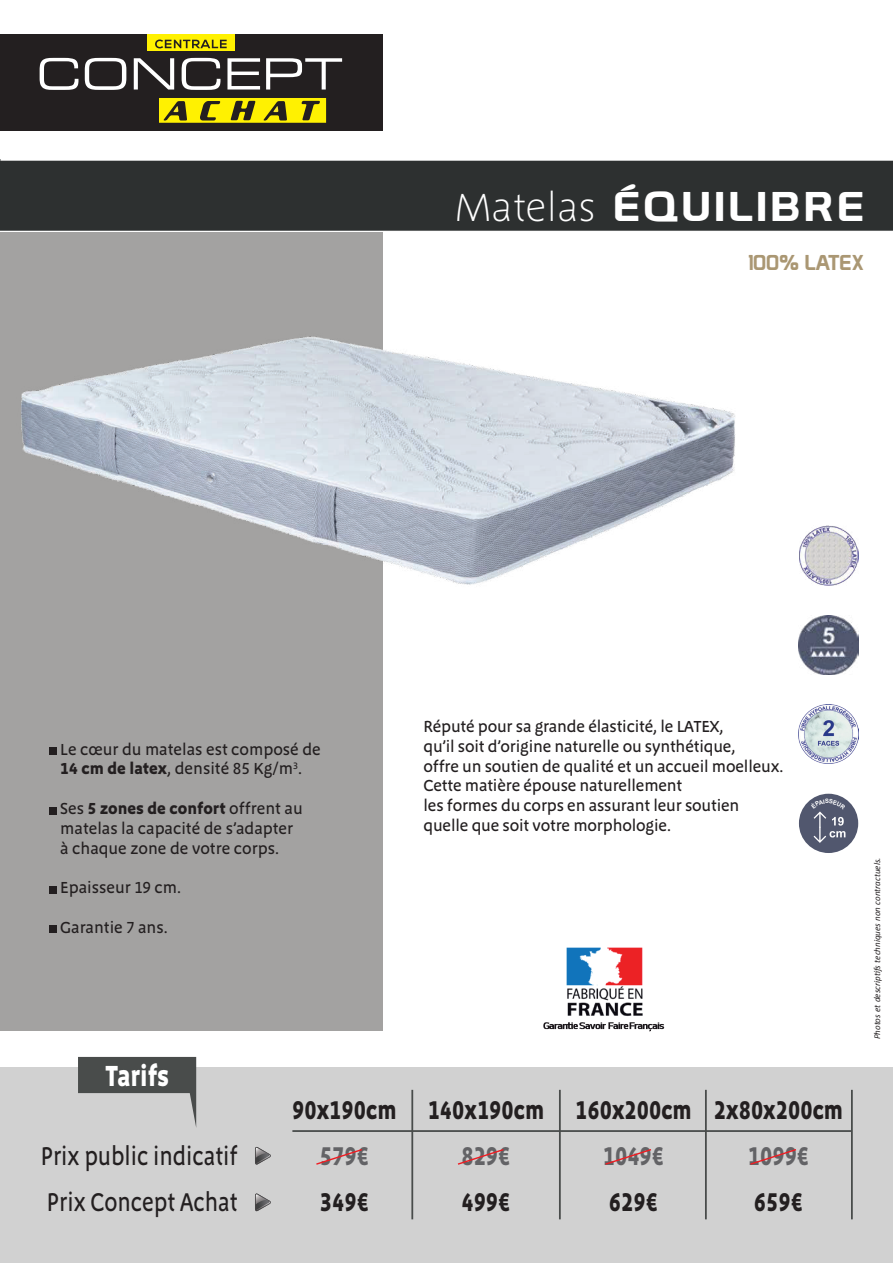
<style>
.page{position:relative;width:893px;height:1263px;background:#fff}
.page>*{position:absolute;margin:0;border:0;box-sizing:border-box;transform-origin:0 0}
.t1{font:40.5px "Prototype";letter-spacing:.08em;color:#fff;scale:1.15 1}
.t2{font:700 30px "Megano TF";color:#fff;scale:.84 1}
.t3{font:700 26.55px "Megano TF";color:#231f20;scale:.84 1}
.t4{font:500 26.55px/46.3px "Megano LF";color:#231f20;scale:.85 1}
.t5{font:700 26.55px "Megano TF";color:#636366;scale:.84 1}
.t6{font:21px "Prototype";color:#aa9773}
.t7{font:500 16.5px/19.8px "Megano";letter-spacing:-.01em;color:#231f20}
.t8{font:500 16.5px/19.8px "Megano LF";color:#231f20}
.t9{font:italic 9px "Calibri";color:#231f20}
.s1{font-family:"Megano LF";font-weight:300}
.s2{font-weight:700}
</style>
<div class="page">
<div style="left:0;top:35px;width:382px;height:96px;background:#231f20"></div>
<svg style="left:40px;top:58px;width:38px;height:32px"></svg>
<svg style="left:85px;top:58px;width:41px;height:32px"></svg>
<svg style="left:134px;top:58px;width:40px;height:32px"></svg>
<svg style="left:182px;top:58px;width:38px;height:32px"></svg>
<svg style="left:227px;top:58px;width:33px;height:32px"></svg>
<svg style="left:266px;top:58px;width:76px;height:32px"></svg>
<svg style="left:159px;top:98px;width:167px;height:25px"></svg>
<div style="left:147px;top:35px;width:87px;height:16px;background:#fff101"></div>
<svg style="left:155px;top:40px;width:72px;height:8px"></svg>
<div style="left:0;top:231px;width:383px;height:799px;background:#a3a2a1"></div>
<div style="left:0;top:159px;width:893px;height:72px;background:#2d3030"></div>
<img style="left:566px;top:947px;width:77px;height:69px">
<img style="left:544px;top:1022px;width:36px;height:8px">
<img style="left:580px;top:1022px;width:49px;height:8px">
<img style="left:629px;top:1022px;width:36px;height:10px">
<hr style="left:0;top:231px;width:893px;height:1px;background:#fff">
<div style="left:0;top:155px;width:893px;height:6px;background:#fff"></div>
<img style="left:799px;top:616px;width:59px;height:59px">
<div style="left:50px;top:747px;width:7px;height:8px;background:#231f20"></div>
<div style="left:50px;top:807px;width:7px;height:7px;background:#231f20"></div>
<div style="left:50px;top:886px;width:7px;height:7px;background:#231f20"></div>
<div style="left:50px;top:926px;width:7px;height:7px;background:#231f20"></div>
<img style="left:21px;top:336px;width:715px;height:249px">
<img style="left:799px;top:705px;width:59px;height:59px">
<div style="left:799px;top:794px;width:59px;height:59px;background:#51576e;border-radius:50%"></div>
<img style="left:799px;top:526px;width:60px;height:60px">
<div style="left:0;top:1067px;width:893px;height:196px;background:#d1d1d1"></div>
<svg style="left:78px;top:1057px;width:118px;height:69px"></svg>
<svg style="left:255px;top:1193px;width:16px;height:18px"></svg>
<svg style="left:255px;top:1147px;width:16px;height:17px"></svg>
<svg style="left:316px;top:1149px;width:46px;height:16px"></svg>
<svg style="left:457px;top:1149px;width:47px;height:16px"></svg>
<svg style="left:605px;top:1149px;width:46px;height:16px"></svg>
<svg style="left:750px;top:1149px;width:46px;height:16px"></svg>
<hr style="left:292px;top:1130px;width:560px;height:2px;background:#494c4b">
<hr style="left:411px;top:1090px;width:2px;height:129px;background:#494c4b">
<hr style="left:559px;top:1090px;width:2px;height:129px;background:#494c4b">
<hr style="left:705px;top:1090px;width:2px;height:129px;background:#494c4b">
<hr style="left:851px;top:1090px;width:2px;height:129px;background:#494c4b">
<svg style="left:811px;top:799px;width:35px;height:44px"></svg>
<h1 class="t1" style="left:455px;top:182px;width:357px"><span class="s1">Matelas</span> ÉQUILIBRE</h1>
<p class="t6" style="left:748px;top:250px;width:117px">100% LATEX</p>
<p class="t8" style="left:60px;top:739px;width:262px">Le cœur du matelas est composé de<br><span class="s2">14 cm de latex</span>, densité 85 Kg/m<sup>3</sup>.</p>
<p class="t8" style="left:60px;top:799px;width:244px">Ses <span class="s2">5 zones de confort</span> offrent au matelas la capacité de s’adapter à chaque zone de votre corps.</p>
<p class="t8" style="left:60px;top:878px;width:122px">Epaisseur 19 cm.</p>
<p class="t8" style="left:60px;top:917px;width:109px">Garantie 7 ans.</p>
<p class="t7" style="left:423px;top:716px;width:361px">Réputé pour sa grande élasticité, le LATEX,<br>qu’il soit d’origine naturelle ou synthétique,<br>offre un soutien de qualité et un accueil moelleux.<br>Cette matière épouse naturellement<br>les formes du corps en assurant leur soutien quelle que soit votre morphologie.</p>
<h2 class="t2" style="left:105px;top:1058px;width:78px">Tarifs</h2>
<h3 class="t4" style="left:41px;top:1132px;width:233px">Prix public indicatif<br>Prix Concept Achat</h3>
<h3 class="t3" style="left:292px;top:1094px;width:126px">90x190cm</h3>
<h3 class="t5" style="left:320px;top:1140px;width:60px">579€</h3>
<h3 class="t3" style="left:320px;top:1186px;width:60px">349€</h3>
<h3 class="t3" style="left:428px;top:1094px;width:140px">140x190cm</h3>
<h3 class="t5" style="left:461px;top:1140px;width:60px">829€</h3>
<h3 class="t3" style="left:461px;top:1186px;width:60px">499€</h3>
<h3 class="t3" style="left:575px;top:1094px;width:140px">160x200cm</h3>
<h3 class="t5" style="left:603px;top:1140px;width:75px">1049€</h3>
<h3 class="t3" style="left:609px;top:1186px;width:60px">629€</h3>
<h3 class="t3" style="left:714px;top:1094px;width:155px">2x80x200cm</h3>
<h3 class="t5" style="left:748px;top:1140px;width:75px">1099€</h3>
<h3 class="t3" style="left:754px;top:1186px;width:60px">659€</h3>
<p class="t9" style="left:871px;top:1039px;width:183px;rotate:-90deg">Photos et descriptifs techniques non contractuels.</p>
</div>
